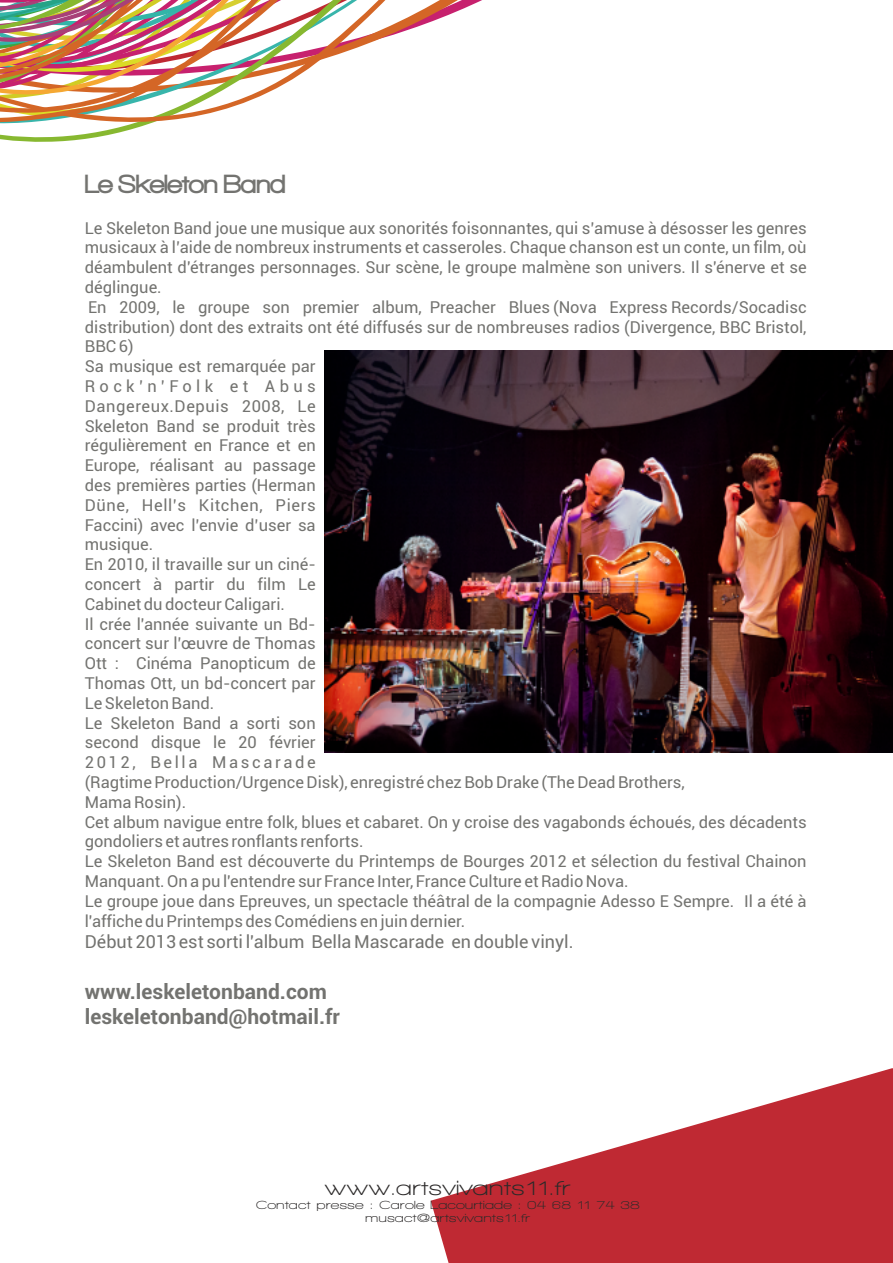
<style>
.page{position:relative;width:893px;height:1263px;background:#fff}
.page>*{position:absolute;margin:0;border:0;box-sizing:border-box;transform-origin:0 0}
.t1{font:900 27px "Walkway";color:#737370}
.t2{font:700 21px/25.2px "Roboto";color:#737370}
.t3{font:700 21px "Walkway Expand";color:#2b2929}
.t4{font:18px "Roboto";color:#737370}
.t5{font:16.5px/19.8px "Roboto";color:#737370}
.t6{font:700 12px/12.6px "Walkway Expand";color:#2b2929;text-align:center}
</style>
<div class="page">
<svg style="left:0;top:130px;width:129px;height:12px"></svg>
<svg style="left:0;top:0;width:478px;height:127px"></svg>
<svg style="left:431px;top:1068px;width:462px;height:195px;fill:#bf2933"></svg>
<img style="left:324px;top:350px;width:569px;height:402px">
<h1 class="t1" style="left:85px;top:170px;width:202px">Le Skeleton Band</h1>
<p class="t5" style="left:85px;top:219px;width:723px">Le Skeleton Band joue une musique aux sonorités foisonnantes, qui s’amuse à désosser les genres musicaux à l’aide de nombreux instruments et casseroles. Chaque chanson est un conte, un film, où déambulent d'étranges personnages. Sur scène, le groupe malmène son univers. Il s'énerve et se déglingue.<br>En 2009, le groupe son premier album, Preacher Blues (Nova Express Records/Socadisc distribution) dont des extraits ont été diffusés sur de nombreuses radios (Divergence, BBC Bristol, BBC 6)<br>Sa musique est remarquée par<br>Rock’n’Folk et Abus<br>Dangereux.Depuis 2008, Le<br>Skeleton Band se produit très<br>régulièrement en France et en<br>Europe, réalisant au passage<br>des premières parties (Herman<br>Düne, Hell’s Kitchen, Piers<br>Faccini) avec l’envie d’user sa<br>musique.<br>En 2010, il travaille sur un ciné-<br>concert à partir du film Le<br>Cabinet du docteur Caligari.<br>Il crée l'année suivante un Bd-<br>concert sur l’œuvre de Thomas<br>Ott : Cinéma Panopticum de<br>Thomas Ott, un bd-concert par<br>Le Skeleton Band.<br>Le Skeleton Band a sorti son<br>second disque le 20 février<br>2012, Bella Mascarade<br>(Ragtime Production/Urgence Disk), enregistré chez Bob Drake (The Dead Brothers,<br>Mama Rosin).<br>Cet album navigue entre folk, blues et cabaret. On y croise des vagabonds échoués, des décadents gondoliers et autres ronflants renforts.<br>Le Skeleton Band est découverte du Printemps de Bourges 2012 et sélection du festival Chainon Manquant. On a pu l'entendre sur France Inter, France Culture et Radio Nova.<br>Le groupe joue dans Epreuves, un spectacle théâtral de la compagnie Adesso E Sempre. Il a été à l'affiche du Printemps des Comédiens en juin dernier.</p>
<p class="t4" style="left:85px;top:935px;width:490px">Début 2013 est sorti l'album Bella Mascarade en double vinyl.</p>
<p class="t2" style="left:85px;top:981px;width:257px">www.leskeletonband.com leskeletonband@hotmail.fr</p>
<p class="t3" style="left:325px;top:1177px;width:248px">www.artsvivants11.fr</p>
<p class="t6" style="left:256px;top:1199px;width:386px">Contact presse : Carole Lacourtiade : 04 68 11 74 38 musact@artsvivants11.fr</p>
</div>
